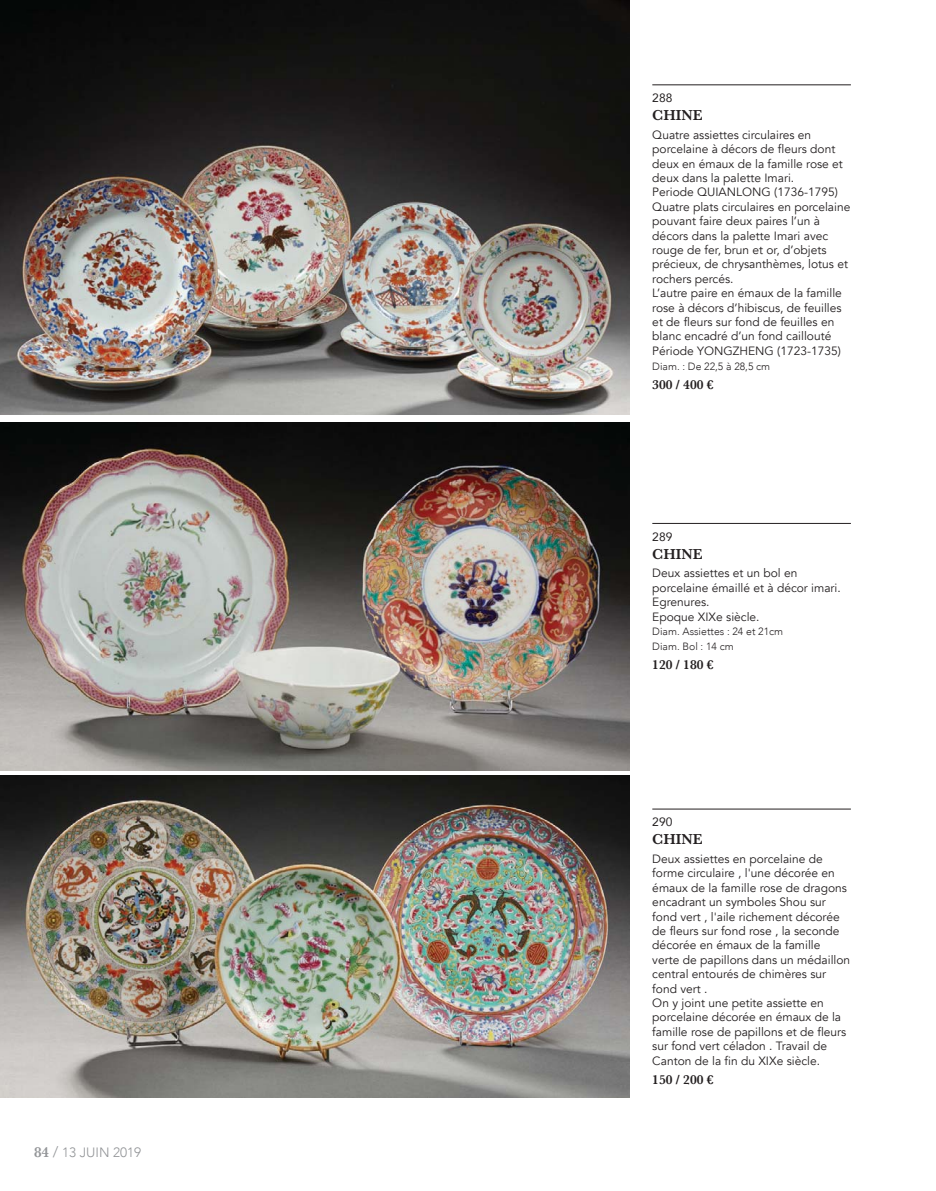
<style>
.page{position:relative;width:936px;height:1191px;background:#fff}
.page>*{position:absolute;margin:0;border:0;box-sizing:border-box;transform-origin:0 0}
.t1{font:600 15px "Baskerville";color:#231f20}
.t2{font:600 13.5px "Baskerville";color:#231f20}
.t3{font:300 13.5px "Avenir";color:#939598}
.t4{font:12px/14.4px "Avenir";color:#231f20}
.t5{font:12px "Avenir";color:#231f20}
.t6{font:300 10.5px/14.7px "Avenir";color:#231f20}
.s1{font-family:"Baskerville";font-weight:600;font-size:15px}
.s2{font-size:15px}
</style>
<div class="page">
<img style="left:0;top:0;width:629px;height:415px">
<img style="left:0;top:775px;width:629px;height:322px">
<img style="left:0;top:422px;width:629px;height:348px">
<hr style="left:652px;top:85px;width:198px;height:1px;background:#231f20">
<hr style="left:652px;top:809px;width:198px;height:1px;background:#231f20">
<hr style="left:652px;top:523px;width:198px;height:1px;background:#231f20">
<p class="t3" style="left:34px;top:1143px;width:109px"><span class="s1">84</span> <span class="s2">/</span> 13 JUIN 2019</p>
<p class="t5" style="left:652px;top:90px;width:22px">288</p>
<p class="t1" style="left:652px;top:107px;width:52px">CHINE</p>
<p class="t4" style="left:652px;top:128px;width:199px">Quatre assiettes circulaires en porcelaine à décors de fleurs dont deux en émaux de la famille rose et deux dans la palette Imari.<br>Periode QUIANLONG (1736-1795)<br>Quatre plats circulaires en porcelaine pouvant faire deux paires l’un à décors dans la palette Imari avec rouge de fer, brun et or, d’objets précieux, de chrysanthèmes, lotus et rochers percés.<br>L’autre paire en émaux de la famille rose à décors d’hibiscus, de feuilles et de fleurs sur fond de feuilles en blanc encadré d’un fond caillouté<br>Période YONGZHENG (1723-1735)</p>
<p class="t6" style="left:652px;top:359px;width:119px">Diam. : De 22,5 à 28,5 cm</p>
<p class="t2" style="left:652px;top:376px;width:63px">300 / 400 €</p>
<p class="t5" style="left:652px;top:528px;width:22px">289</p>
<p class="t1" style="left:652px;top:545px;width:52px">CHINE</p>
<p class="t4" style="left:652px;top:566px;width:190px">Deux assiettes et un bol en porcelaine émaillé et à décor imari.<br>Egrenures.<br>Epoque XIXe siècle.</p>
<p class="t6" style="left:652px;top:624px;width:132px">Diam. Assiettes : 24 et 21cm<br>Diam. Bol : 14 cm</p>
<p class="t2" style="left:652px;top:657px;width:63px">120 / 180 €</p>
<p class="t5" style="left:652px;top:814px;width:22px">290</p>
<p class="t1" style="left:652px;top:831px;width:52px">CHINE</p>
<p class="t4" style="left:652px;top:852px;width:199px">Deux assiettes en porcelaine de forme circulaire , l'une décorée en émaux de la famille rose de dragons encadrant un symboles Shou sur fond vert , l'aile richement décorée de fleurs sur fond rose , la seconde décorée en émaux de la famille verte de papillons dans un médaillon central entourés de chimères sur fond vert .<br>On y joint une petite assiette en porcelaine décorée en émaux de la famille rose de papillons et de fleurs sur fond vert céladon . Travail de<br>Canton de la fin du XIXe siècle.</p>
<p class="t2" style="left:652px;top:1071px;width:63px">150 / 200 €</p>
</div>
